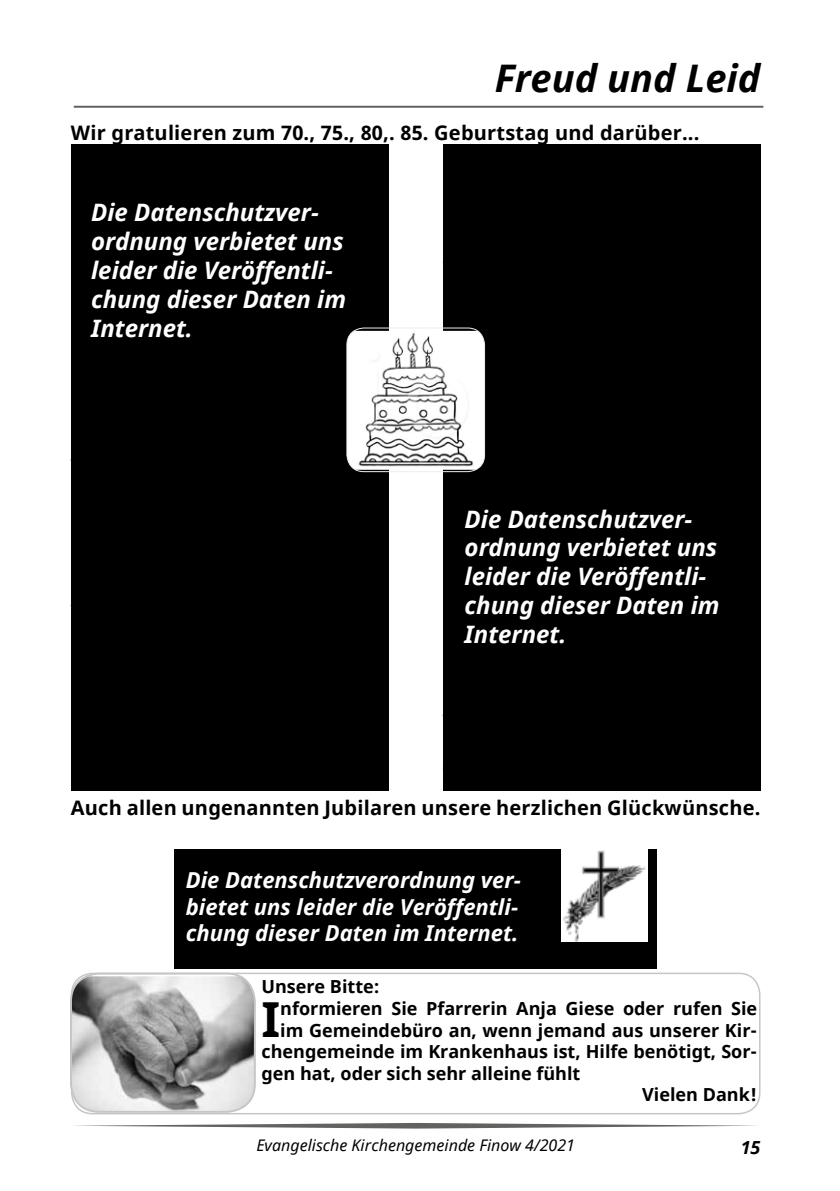
<style>
.page{position:relative;width:840px;height:1191px;background:#fff}
.page>*{position:absolute;margin:0;border:0;box-sizing:border-box;transform-origin:0 0}
.t1{font:700 48.2px "Noto Sans";color:#000}
.t2{font:italic 700 38px "Noto Sans";color:#000}
.t3{font:italic 700 24px/28.8px "Noto Sans";color:#fff}
.t4{font:italic 700 22px/26.4px "Noto Sans";color:#fff}
.t5{font:700 20px "Noto Sans";letter-spacing:.01em;color:#000}
.t6{font:700 18px "Noto Sans";color:#000}
.t7{font:italic 700 18px "Noto Sans";color:#000}
.t8{font:italic 16px "Noto Sans";color:#000}
</style>
<div class="page">
<svg style="left:75px;top:1123px;width:682px;height:5px"></svg>
<hr style="left:74px;top:106px;width:689px;height:2px;background:#626261">
<div style="left:71px;top:145px;width:317px;height:646px;background:#000"></div>
<div style="left:442px;top:145px;width:318px;height:646px;background:#000"></div>
<div style="left:174px;top:849px;width:482px;height:119px;background:#000"></div>
<img style="left:561px;top:849px;width:86px;height:92px">
<div style="left:71px;top:972px;width:689px;height:142px;border:2px solid #c5c6c6;border-radius:21px"></div>
<img style="left:72px;top:976px;width:183px;height:135px">
<div style="left:70px;top:972px;width:186px;height:140px;border:2px solid #c5c6c6;border-radius:28px"></div>
<img style="left:348px;top:331px;width:136px;height:139px">
<div style="left:346px;top:327px;width:139px;height:145px;border:1px solid #eee;border-radius:17px"></div>
<h2 class="t2" style="left:494px;top:51px;width:267px">Freud und Leid</h2>
<p class="t5" style="left:71px;top:119px;width:629px">Wir gratulieren zum 70., 75., 80,. 85. Geburtstag und darüber...</p>
<h3 class="t3" style="left:91px;top:198px;width:256px">Die Datenschutzver&shy;ordnung verbietet uns leider die Veröffentli&shy;chung dieser Daten im<br>Internet.</h3>
<h3 class="t3" style="left:464px;top:504px;width:256px">Die Datenschutzver&shy;ordnung verbietet uns leider die Veröffentli&shy;chung dieser Daten im<br>Internet.</h3>
<p class="t5" style="left:71px;top:794px;width:690px">Auch allen ungenannten Jubilaren unsere herzlichen Glückwünsche.</p>
<p class="t4" style="left:186px;top:866px;width:336px">Die Datenschutzverordnung ver&shy;bietet uns leider die Veröffentli&shy;chung dieser Daten im Internet.</p>
<p class="t6" style="left:261px;top:974px;width:120px">Unsere Bitte:</p>
<h1 class="t1" style="left:261px;top:985px;width:20px">I</h1>
<p class="t6" style="left:280px;top:995px;width:478px">nformieren Sie Pfarrerin Anja Giese oder rufen Sie</p>
<p class="t6" style="left:280px;top:1017px;width:478px">im Gemeindebüro an, wenn jemand aus unserer Kir-</p>
<p class="t6" style="left:261px;top:1039px;width:497px">chengemeinde im Krankenhaus ist, Hilfe benötigt, Sor-</p>
<p class="t6" style="left:261px;top:1060px;width:320px">gen hat, oder sich sehr alleine fühlt</p>
<p class="t6" style="left:641px;top:1082px;width:116px">Vielen Dank!</p>
<p class="t8" style="left:256px;top:1134px;width:320px">Evangelische Kirchengemeinde Finow 4/2021</p>
<p class="t7" style="left:740px;top:1134px;width:21px">15</p>
</div>
